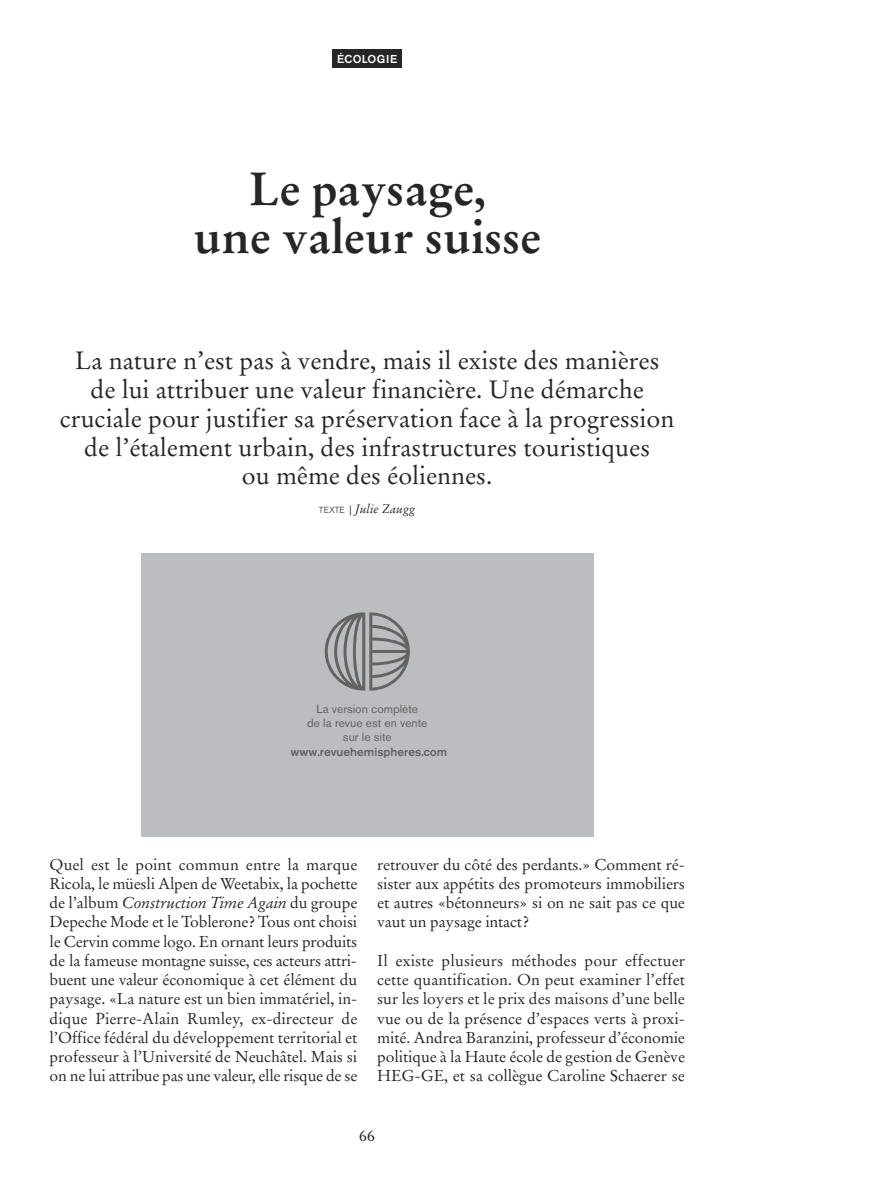
<style>
.page{position:relative;width:893px;height:1191px;background:#fff}
.page>*{position:absolute;margin:0;border:0;box-sizing:border-box;transform-origin:0 0}
.t1{font:700 46.38px/48.1px "Stempel Garamond";color:#272627;text-align:center}
.t2{font:25.03px/28.9px "Stempel Garamond";color:#272627;text-align:center}
.t3{font:15.75px/19.2px "Stempel Garamond";letter-spacing:-.01em;color:#272627;text-align:justify}
.t4{font:italic 12.25px "Stempel Garamond";color:#272627}
.t5{font:11.9px/14.3px "Akzidenz Grotesk BE";color:#636366;text-align:center}
.t6{font:500 11.9px "Akzidenz Grotesk BE";color:#636366}
.t7{font:500 11.38px "Akzidenz Grotesk BE";letter-spacing:.045em;color:#fff}
.s1{font-family:"Akzidenz Grotesk BE";font-weight:300;font-style:normal;font-size:8.75px}
.s2{font-style:normal}
.s3{font-style:italic}
</style>
<div class="page">
<div style="left:333px;top:50px;width:69px;height:18px;background:#272627"></div>
<div style="left:141px;top:554px;width:452px;height:282px;background:#bcbdc0"></div>
<svg style="left:325px;top:612px;width:85px;height:78px"></svg>
<p class="t7" style="left:337px;top:55px;width:62px">ÉCOLOGIE</p>
<p class="t1" style="left:193px;top:165px;width:349px">Le paysage,<br>une valeur suisse</p>
<p class="t2" style="left:60px;top:346px;width:616px">La nature n’est pas à vendre, mais il existe des manières de lui attribuer une valeur financière. Une démarche cruciale pour justifier sa préservation face à la progression de l’étalement urbain, des infrastructures touristiques<br>ou même des éoliennes.</p>
<p class="t4" style="left:319px;top:501px;width:98px"><span class="s1">TEXTE</span> <span class="s2">|</span> Julie Zaugg</p>
<p class="t5" style="left:307px;top:702px;width:122px">La version complète<br>de la revue est en vente sur le site</p>
<p class="t6" style="left:291px;top:747px;width:158px">www.revuehemispheres.com</p>
<p class="t3" style="left:50px;top:854px;width:309px">Quel est le point commun entre la marque Ricola, le müesli Alpen de Weetabix, la pochette de l’album <span class="s3">Construction Time Again</span> du groupe Depeche Mode et le Toblerone? Tous ont choisi le Cervin comme logo. En ornant leurs produits de la fameuse montagne suisse, ces acteurs attri&shy;buent une valeur économique à cet élément du paysage. «La nature est un bien immatériel, in&shy;dique Pierre-Alain Rumley, ex-directeur de l’Office fédéral du développement territorial et professeur à l’Université de Neuchâtel. Mais si on ne lui attribue pas une valeur, elle risque de se</p>
<p class="t3" style="left:377px;top:854px;width:309px">retrouver du côté des perdants.» Comment ré&shy;sister aux appétits des promoteurs immobiliers et autres «bétonneurs» si on ne sait pas ce que vaut un paysage intact?</p>
<p class="t3" style="left:377px;top:951px;width:309px">Il existe plusieurs méthodes pour effectuer cette quantification. On peut examiner l’effet sur les loyers et le prix des maisons d’une belle vue ou de la présence d’espaces verts à proxi&shy;mité. Andrea Baranzini, professeur d’économie politique à la Haute école de gestion de Genève HEG-GE, et sa collègue Caroline Schaerer se</p>
<p class="t3" style="left:359px;top:1126px;width:17px">66</p>
</div>
